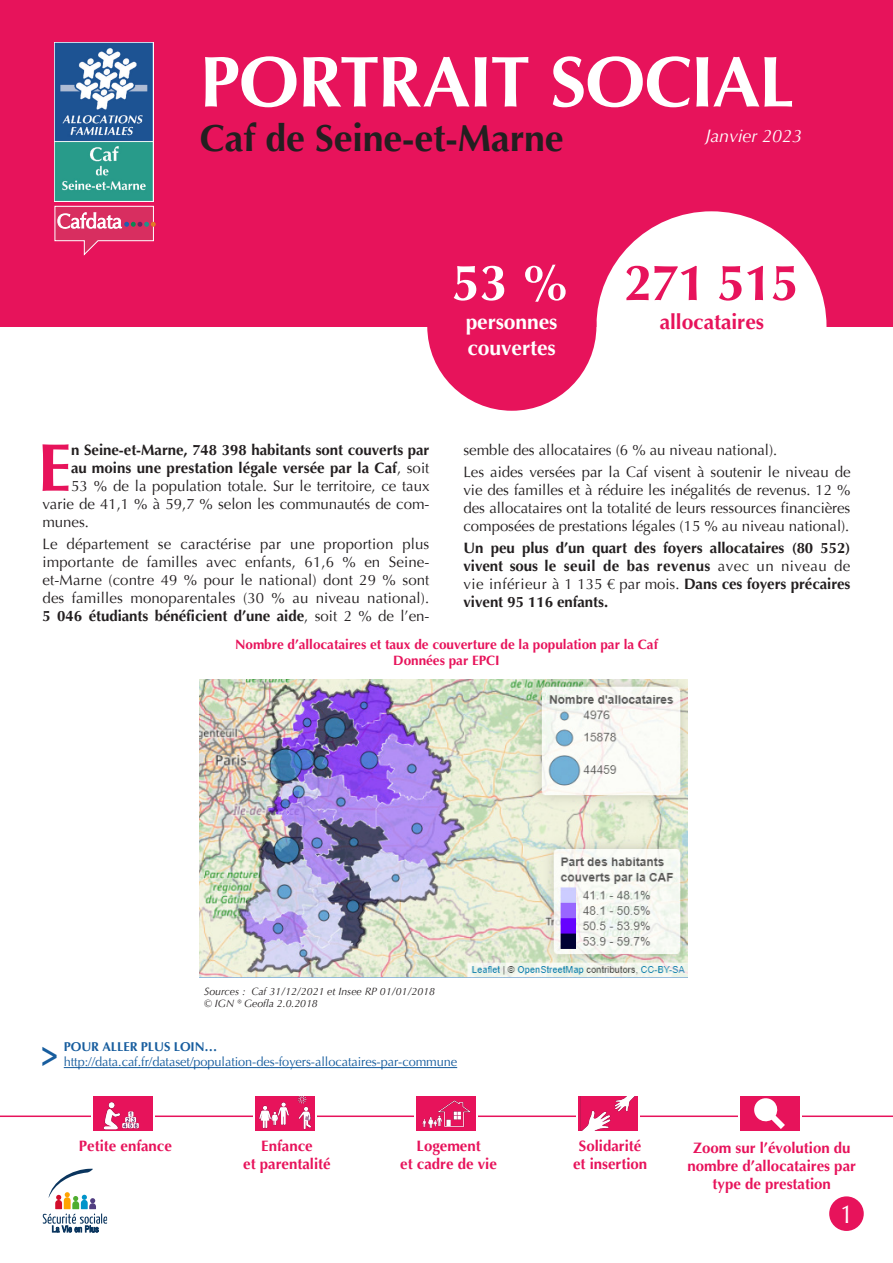
<style>
.page{position:relative;width:893px;height:1263px;background:#fff}
.page>*{position:absolute;margin:0;border:0;box-sizing:border-box;transform-origin:0 0}
.Titre_du_Doc{font:700 72px "Optima";letter-spacing:-.025em;color:#fff}
.Texte_Lettrine{font:700 67.65px "Optima";color:#e7135b}
.Intro_ZOOM_T9_5{font:700 51px "Optima";letter-spacing:-.03em;color:#e7135b}
.Intro_ZOOM_T9_5-2{font:700 51px "Optima";color:#fff}
.Intro_ZOOM_T9_5-3{font:700 37.5px "Optima";letter-spacing:-.005em;color:#231f20}
.Aller_plus_loin{font:700 37.2px "Optima";color:#175d9e;scale:.75 1}
.t1{font:26.4px "CG Omega";color:#fff;scale:.91 1}
.Intro_ZOOM_T9_5-4{font:700 21px/25.2px "Optima";letter-spacing:-.005em;color:#fff}
.Intro_ZOOM_T9_5-5{font:700 21px "Optima";letter-spacing:-.005em;color:#e7135b}
.Date{font:italic 18px "Optima";letter-spacing:-.005em;color:#fff}
.texte_courant_1_av{font:15px/18px "Optima";letter-spacing:-.005em;color:#231f20;text-align:justify}
.texte_courant_1_av-2{font:700 15px/18px "Optima";letter-spacing:-.005em;color:#231f20;text-align:justify}
.SOMMAIRE{font:700 15px/18px "Optima";color:#e7135b;text-align:center}
.Texte_Lettrine-2{font:15px "Optima";letter-spacing:-.005em;color:#231f20}
.Texte_Lettrine-3{font:700 15px "Optima";letter-spacing:-.005em;color:#231f20}
.Titre_dataviz_centre{font:700 13.5px "Optima";color:#e7135b}
.Lien{font:12.75px "Optima";letter-spacing:-.005em;color:#175d9e}
.Aller_plus_loin-2{font:700 12.75px "Optima";letter-spacing:-.005em;color:#175d9e}
.Source_tableau_Carte{font:italic 10.5px "Optima";color:#231f20}
.s1{font-weight:400}
.s2{font-weight:700}
</style>
<div class="page">
<div style="left:0;top:0;width:893px;height:326px;background:#e7135b"></div>
<div style="left:596px;top:211px;width:230px;height:230px;background:#fff;border-radius:50%"></div>
<div style="left:427px;top:242px;width:169px;height:169px;background:#e7135b;border-radius:50%"></div>
<svg style="left:54px;top:206px;width:102px;height:50px"></svg>
<hr style="left:0;top:1115px;width:893px;height:2px;background:#e7135b">
<svg style="left:43px;top:1168px;width:64px;height:64px"></svg>
<div style="left:92px;top:1094px;width:63px;height:38px;background:linear-gradient(to right,#e7135b,#e7135b)"></div>
<img style="left:94px;top:1096px;width:59px;height:34px">
<svg style="left:253px;top:1096px;width:64px;height:35px"></svg>
<div style="left:255px;top:1096px;width:59px;height:34px;background:#e7135b"></div>
<img style="left:259px;top:1096px;width:53px;height:34px">
<div style="left:415px;top:1094px;width:63px;height:38px;background:linear-gradient(to right,#e7135b,#e7135b)"></div>
<div style="left:417px;top:1096px;width:59px;height:34px;background:#e7135b"></div>
<img style="left:422px;top:1100px;width:49px;height:28px">
<svg style="left:576px;top:1115px;width:64px;height:16px"></svg>
<div style="left:578px;top:1096px;width:60px;height:34px;background:#e7135b"></div>
<img style="left:580px;top:1096px;width:55px;height:34px">
<div style="left:738px;top:1094px;width:63px;height:38px;background:linear-gradient(to right,#e7135b,#e7135b)"></div>
<div style="left:740px;top:1096px;width:59px;height:34px;background:#e7135b"></div>
<svg style="left:754px;top:1098px;width:31px;height:31px"></svg>
<img style="left:200px;top:679px;width:487px;height:299px">
<div style="left:829px;top:1196px;width:35px;height:35px;background:#e7135b;border-radius:50%"></div>
<hr style="left:64px;top:1067px;width:393px;height:1px;background:#175d9e">
<img style="left:55px;top:43px;width:99px;height:158px">
<p class="Titre_du_Doc" style="left:200px;top:41px;width:596px">PORTRAIT SOCIAL</p>
<p class="Intro_ZOOM_T9_5-3" style="left:200px;top:117px;width:365px">Caf de Seine-et-Marne</p>
<p class="Date" style="left:705px;top:125px;width:98px">Janvier 2023</p>
<p class="Intro_ZOOM_T9_5-2" style="left:452px;top:254px;width:120px">53 %</p>
<p class="Intro_ZOOM_T9_5-4" style="left:466px;top:310px;width:93px">personnes couvertes</p>
<p class="Intro_ZOOM_T9_5" style="left:624px;top:254px;width:177px">271 515</p>
<p class="Intro_ZOOM_T9_5-5" style="left:660px;top:310px;width:106px">allocataires</p>
<p class="Texte_Lettrine" style="left:38px;top:429px;width:35px">E</p>
<p class="Texte_Lettrine-3" style="left:71px;top:441px;width:360px">n Seine-et-Marne, 748 398 habitants sont couverts par</p>
<p class="Texte_Lettrine-3" style="left:71px;top:459px;width:360px">au moins une prestation légale versée par la Caf<span class="s1">, soit</span></p>
<p class="Texte_Lettrine-2" style="left:71px;top:477px;width:360px">53 % de la population totale. Sur le territoire, ce taux</p>
<p class="Texte_Lettrine-2" style="left:43px;top:495px;width:388px">varie de 41,1 % à 59,7 % selon les communautés de com-</p>
<p class="Texte_Lettrine-2" style="left:43px;top:513px;width:48px">munes.</p>
<p class="texte_courant_1_av" style="left:43px;top:535px;width:388px">Le département se caractérise par une proportion plus importante de familles avec enfants, 61,6 % en Seine&shy;et-Marne (contre 49 % pour le national) dont 29 % sont des familles monoparentales (30 % au niveau national).<br><span class="s2">5 046 étudiants bénéficient d’une aide</span>, soit 2 % de l’en-</p>
<p class="texte_courant_1_av" style="left:463px;top:441px;width:315px">semble des allocataires (6 % au niveau national).</p>
<p class="texte_courant_1_av" style="left:463px;top:463px;width:388px">Les aides versées par la Caf visent à soutenir le niveau de vie des familles et à réduire les inégalités de revenus. 12 % des allocataires ont la totalité de leurs ressources financières composées de prestations légales (15 % au niveau national).</p>
<p class="texte_courant_1_av-2" style="left:463px;top:539px;width:388px">Un peu plus d’un quart des foyers allocataires (80 552) vivent sous le seuil de bas revenus <span class="s1">avec un niveau de vie inférieur à 1 135 € par mois.</span> Dans ces foyers précaires vivent 95 116 enfants.</p>
<p class="Titre_dataviz_centre" style="left:235px;top:636px;width:424px">Nombre d’allocataires et taux de couverture de la population par la Caf</p>
<p class="Titre_dataviz_centre" style="left:393px;top:653px;width:108px">Données par EPCI</p>
<p class="Source_tableau_Carte" style="left:204px;top:985px;width:232px">Sources : Caf 31/12/2021 et Insee RP 01/01/2018</p>
<p class="Source_tableau_Carte" style="left:204px;top:998px;width:115px">© IGN ® Geofla 2.0.2018</p>
<p class="Aller_plus_loin" style="left:41px;top:1032px;width:24px">&gt;</p>
<p class="Aller_plus_loin-2" style="left:64px;top:1039px;width:155px">POUR ALLER PLUS LOIN…</p>
<p class="Lien" style="left:64px;top:1055px;width:395px">http://data.caf.fr/dataset/population-des-foyers-allocataires-par-commune</p>
<p class="SOMMAIRE" style="left:573px;top:1137px;width:76px">Solidarité et insertion</p>
<p class="SOMMAIRE" style="left:79px;top:1137px;width:95px">Petite enfance</p>
<p class="SOMMAIRE" style="left:243px;top:1137px;width:89px">Enfance<br>et parentalité</p>
<p class="SOMMAIRE" style="left:400px;top:1137px;width:98px">Logement<br>et cadre de vie</p>
<p class="SOMMAIRE" style="left:688px;top:1140px;width:170px">Zoom sur l’évolution du nombre d’allocataires par type de prestation</p>
<p class="t1" style="left:840px;top:1198px;width:16px">1</p>
</div>
